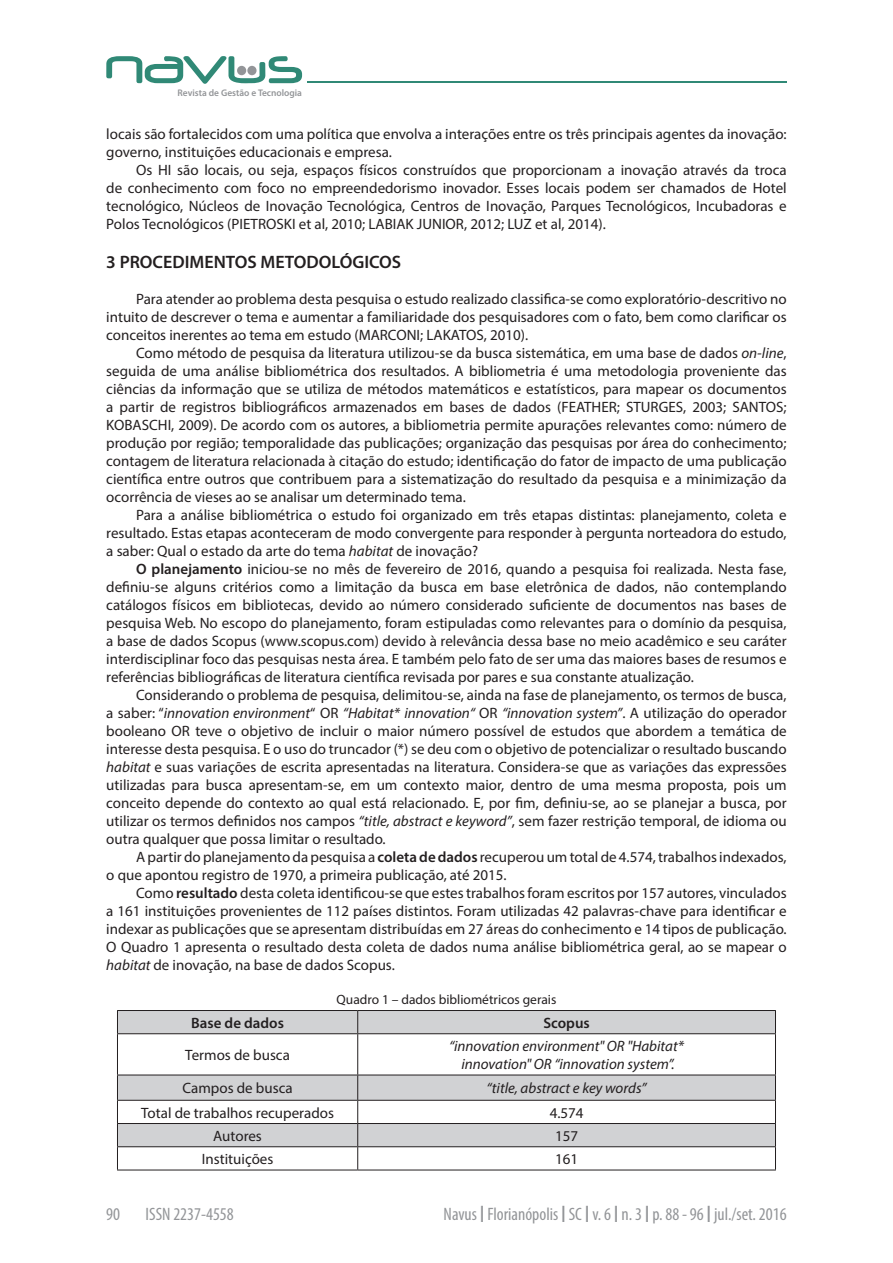
<style>
.page{position:relative;width:893px;height:1263px;background:#fff}
.page>*{position:absolute;margin:0;border:0;box-sizing:border-box;transform-origin:0 0}
.t1{font:condensed 18px "Myriad Pro";color:#939598}
.t2{font:600 18px "Myriad Pro";color:#231f20}
.t3{font:15px/18px "Myriad Pro";color:#231f20;text-align:justify}
.t4{font:italic 15px/18px "Myriad Pro";color:#231f20;text-align:center}
.t5{font:600 15px "Myriad Pro";color:#231f20}
.t6{font:13.5px "Myriad Pro";color:#231f20}
.t7{font:600 9.6px "Myriad Pro";color:#939598}
.s1{font-style:italic}
.s2{font-weight:600}
.s3{font-size:24px}
</style>
<div class="page">
<hr style="left:127px;top:81px;width:660px;height:2px;background:#308976">
<div style="left:106px;top:35px;width:201px;height:89px;background:#fff"></div>
<svg style="left:106px;top:56px;width:196px;height:28px"></svg>
<div style="left:237px;top:66px;width:9px;height:9px;background:#939598;border-radius:50%"></div>
<div style="left:247px;top:66px;width:10px;height:9px;background:#939598;border-radius:50%"></div>
<svg style="left:118px;top:1011px;width:657px;height:135px;fill:#d1d2d4"></svg>
<hr style="left:117px;top:1010px;width:241px;height:1px;background:#231f20">
<svg style="left:117px;top:1011px;width:1px;height:22px"></svg>
<hr style="left:358px;top:1010px;width:418px;height:1px;background:#231f20">
<svg style="left:357px;top:1011px;width:1px;height:22px"></svg>
<svg style="left:775px;top:1011px;width:1px;height:22px"></svg>
<hr style="left:117px;top:1033px;width:241px;height:1px;background:#231f20">
<hr style="left:117px;top:1034px;width:1px;height:41px;background:#231f20">
<hr style="left:358px;top:1033px;width:418px;height:1px;background:#231f20">
<hr style="left:357px;top:1034px;width:1px;height:41px;background:#231f20">
<hr style="left:775px;top:1034px;width:1px;height:41px;background:#231f20">
<hr style="left:117px;top:1075px;width:241px;height:1px;background:#231f20">
<hr style="left:358px;top:1075px;width:418px;height:1px;background:#231f20">
<hr style="left:117px;top:1100px;width:241px;height:1px;background:#231f20">
<hr style="left:358px;top:1100px;width:418px;height:1px;background:#231f20">
<hr style="left:117px;top:1123px;width:241px;height:1px;background:#231f20">
<hr style="left:358px;top:1123px;width:418px;height:1px;background:#231f20">
<hr style="left:117px;top:1146px;width:241px;height:1px;background:#231f20">
<svg style="left:117px;top:1075px;width:1px;height:95px"></svg>
<hr style="left:358px;top:1146px;width:418px;height:1px;background:#231f20">
<svg style="left:357px;top:1075px;width:1px;height:95px"></svg>
<svg style="left:775px;top:1075px;width:1px;height:95px"></svg>
<hr style="left:117px;top:1170px;width:241px;height:1px;background:#231f20">
<hr style="left:358px;top:1170px;width:418px;height:1px;background:#231f20">
<p class="t7" style="left:178px;top:86px;width:126px">Revista de Gestão e Tecnologia</p>
<p class="t3" style="left:106px;top:125px;width:682px">locais são fortalecidos com uma política que envolva a interações entre os três principais agentes da inovação: governo, instituições educacionais e empresa.</p>
<p class="t3" style="left:106px;top:161px;width:682px;text-indent:30px">Os HI são locais, ou seja, espaços físicos construídos que proporcionam a inovação através da troca de conhecimento com foco no empreendedorismo inovador. Esses locais podem ser chamados de Hotel tecnológico, Núcleos de Inovação Tecnológica, Centros de Inovação, Parques Tecnológicos, Incubadoras e Polos Tecnológicos (PIETROSKI et al, 2010; LABIAK JUNIOR, 2012; LUZ et al, 2014).</p>
<p class="t2" style="left:106px;top:250px;width:296px">3 PROCEDIMENTOS METODOLÓGICOS</p>
<p class="t3" style="left:106px;top:290px;width:682px;text-indent:30px">Para atender ao problema desta pesquisa o estudo realizado classifica-se como exploratório-descritivo no intuito de descrever o tema e aumentar a familiaridade dos pesquisadores com o fato, bem como clarificar os conceitos inerentes ao tema em estudo (MARCONI; LAKATOS, 2010).</p>
<p class="t3" style="left:106px;top:344px;width:682px;text-indent:30px">Como método de pesquisa da literatura utilizou-se da busca sistemática, em uma base de dados <span class="s1">on-line</span>, seguida de uma análise bibliométrica dos resultados. A bibliometria é uma metodologia proveniente das ciências da informação que se utiliza de métodos matemáticos e estatísticos, para mapear os documentos a partir de registros bibliográficos armazenados em bases de dados (FEATHER; STURGES, 2003; SANTOS; KOBASCHI, 2009). De acordo com os autores, a bibliometria permite apurações relevantes como: número de produção por região; temporalidade das publicações; organização das pesquisas por área do conhecimento; contagem de literatura relacionada à citação do estudo; identificação do fator de impacto de uma publicação científica entre outros que contribuem para a sistematização do resultado da pesquisa e a minimização da ocorrência de vieses ao se analisar um determinado tema.</p>
<p class="t3" style="left:106px;top:506px;width:682px;text-indent:30px">Para a análise bibliométrica o estudo foi organizado em três etapas distintas: planejamento, coleta e resultado. Estas etapas aconteceram de modo convergente para responder à pergunta norteadora do estudo, a saber: Qual o estado da arte do tema <span class="s1">habitat</span> de inovação?</p>
<p class="t3" style="left:106px;top:560px;width:682px;text-indent:30px"><span class="s2">O planejamento</span> iniciou-se no mês de fevereiro de 2016, quando a pesquisa foi realizada. Nesta fase, definiu-se alguns critérios como a limitação da busca em base eletrônica de dados, não contemplando catálogos físicos em bibliotecas, devido ao número considerado suficiente de documentos nas bases de pesquisa Web. No escopo do planejamento, foram estipuladas como relevantes para o domínio da pesquisa, a base de dados Scopus (www.scopus.com) devido à relevância dessa base no meio acadêmico e seu caráter interdisciplinar foco das pesquisas nesta área. E também pelo fato de ser uma das maiores bases de resumos e referências bibliográficas de literatura científica revisada por pares e sua constante atualização.</p>
<p class="t3" style="left:106px;top:686px;width:682px;text-indent:30px">Considerando o problema de pesquisa, delimitou-se, ainda na fase de planejamento, os termos de busca, a saber: “<span class="s1">innovation environment</span>“ OR <span class="s1">“Habitat* innovation“</span> OR <span class="s1">“innovation system”</span>. A utilização do operador booleano OR teve o objetivo de incluir o maior número possível de estudos que abordem a temática de interesse desta pesquisa. E o uso do truncador (*) se deu com o objetivo de potencializar o resultado buscando <span class="s1">habitat</span> e suas variações de escrita apresentadas na literatura. Considera-se que as variações das expressões utilizadas para busca apresentam-se, em um contexto maior, dentro de uma mesma proposta, pois um conceito depende do contexto ao qual está relacionado. E, por fim, definiu-se, ao se planejar a busca, por utilizar os termos definidos nos campos <span class="s1">“title, abstract e keyword”</span>, sem fazer restrição temporal, de idioma ou outra qualquer que possa limitar o resultado.</p>
<p class="t3" style="left:106px;top:848px;width:682px;text-indent:30px">A partir do planejamento da pesquisa a <span class="s2">coleta de dados</span> recuperou um total de 4.574, trabalhos indexados, o que apontou registro de 1970, a primeira publicação, até 2015.</p>
<p class="t3" style="left:106px;top:884px;width:682px;text-indent:30px">Como <span class="s2">resultado</span> desta coleta identificou-se que estes trabalhos foram escritos por 157 autores, vinculados a 161 instituições provenientes de 112 países distintos. Foram utilizadas 42 palavras-chave para identificar e indexar as publicações que se apresentam distribuídas em 27 áreas do conhecimento e 14 tipos de publicação.<br>O Quadro 1 apresenta o resultado desta coleta de dados numa análise bibliométrica geral, ao se mapear o <span class="s1">habitat</span> de inovação, na base de dados Scopus.</p>
<p class="t6" style="left:337px;top:991px;width:221px">Quadro 1 – dados bibliométricos gerais</p>
<p class="t5" style="left:191px;top:1013px;width:94px">Base de dados</p>
<p class="t5" style="left:543px;top:1013px;width:48px">Scopus</p>
<p class="t3" style="left:185px;top:1046px;width:106px">Termos de busca</p>
<p class="t4" style="left:449px;top:1037px;width:236px">“innovation environment" OR "Habitat* innovation" OR “innovation system”.</p>
<p class="t3" style="left:183px;top:1079px;width:112px">Campos de busca</p>
<p class="t4" style="left:487px;top:1079px;width:162px">“title, abstract e key words”</p>
<p class="t3" style="left:141px;top:1103px;width:194px">Total de trabalhos recuperados</p>
<p class="t3" style="left:550px;top:1103px;width:35px">4.574</p>
<p class="t3" style="left:213px;top:1126px;width:50px">Autores</p>
<p class="t3" style="left:555px;top:1126px;width:25px">157</p>
<p class="t3" style="left:202px;top:1150px;width:73px">Instituições</p>
<p class="t3" style="left:555px;top:1150px;width:25px">161</p>
<p class="t1" style="left:106px;top:1203px;width:15px">90</p>
<p class="t1" style="left:146px;top:1203px;width:90px">ISSN 2237-4558</p>
<p class="t1" style="left:444px;top:1203px;width:345px">Navus <span class="s3">I</span> Florianópolis <span class="s3">I</span> SC <span class="s3">I</span> v. 6 <span class="s3">I</span> n. 3 <span class="s3">I</span> p. 88 - 96 <span class="s3">I</span> jul./set. 2016</p>
</div>
